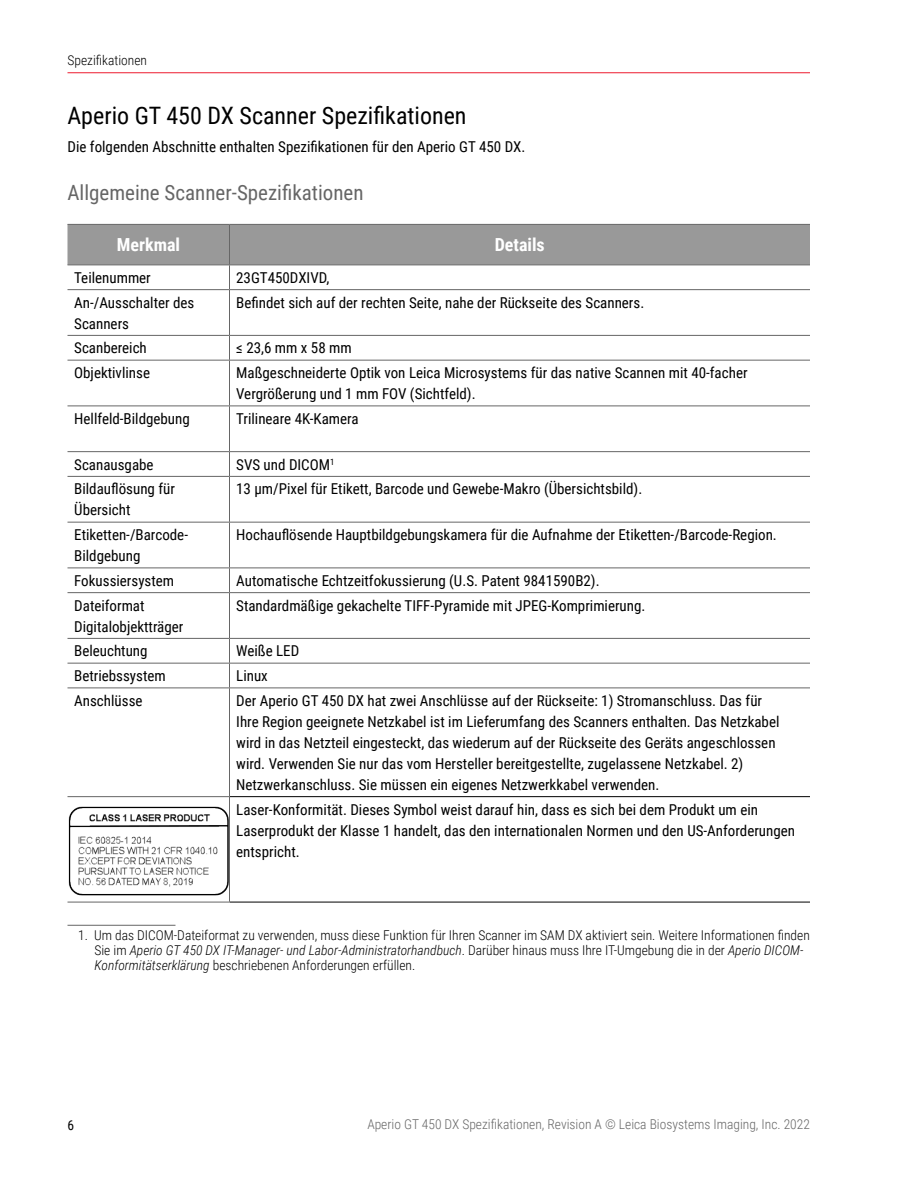
<style>
.page{position:relative;width:918px;height:1188px;background:#fff}
.page>*{position:absolute;margin:0;border:0;box-sizing:border-box;transform-origin:0 0}
.t1{font:24px "Roboto Condensed";color:#000}
.t2{font:21px "Roboto Condensed";color:#666}
.t3{font:700 18px "Roboto Condensed";color:#fff}
.t4{font:15px/21px "Roboto Condensed";color:#000}
.t5{font:300 13.5px/15px "Roboto Condensed";color:#000}
.t6{font:300 13.5px "Roboto Condensed";color:#666}
.t7{font:13.5px "Roboto Condensed";color:#000}
.s1{font-style:italic}
</style>
<div class="page">
<hr style="left:68px;top:72px;width:742px;height:1px;background:#ed1b2f">
<svg style="left:68px;top:290px;width:742px;height:612px"></svg>
<hr style="left:230px;top:335px;width:580px;height:1px;background:#666">
<hr style="left:230px;top:360px;width:580px;height:1px;background:#666">
<hr style="left:230px;top:406px;width:580px;height:1px;background:#666">
<hr style="left:230px;top:451px;width:580px;height:1px;background:#666">
<hr style="left:230px;top:476px;width:580px;height:1px;background:#666">
<hr style="left:230px;top:522px;width:580px;height:1px;background:#666">
<hr style="left:230px;top:568px;width:580px;height:1px;background:#666">
<hr style="left:230px;top:592px;width:580px;height:1px;background:#666">
<hr style="left:230px;top:638px;width:580px;height:1px;background:#666">
<hr style="left:230px;top:663px;width:580px;height:1px;background:#666">
<hr style="left:230px;top:688px;width:580px;height:1px;background:#666">
<hr style="left:68px;top:335px;width:162px;height:1px;background:#666">
<hr style="left:68px;top:360px;width:162px;height:1px;background:#666">
<hr style="left:68px;top:406px;width:162px;height:1px;background:#666">
<hr style="left:68px;top:451px;width:162px;height:1px;background:#666">
<hr style="left:68px;top:476px;width:162px;height:1px;background:#666">
<hr style="left:68px;top:522px;width:162px;height:1px;background:#666">
<hr style="left:68px;top:568px;width:162px;height:1px;background:#666">
<hr style="left:68px;top:592px;width:162px;height:1px;background:#666">
<hr style="left:68px;top:638px;width:162px;height:1px;background:#666">
<hr style="left:68px;top:663px;width:162px;height:1px;background:#666">
<hr style="left:68px;top:688px;width:162px;height:1px;background:#666">
<hr style="left:68px;top:796px;width:162px;height:1px;background:#666">
<hr style="left:68px;top:902px;width:162px;height:1px;background:#666">
<hr style="left:230px;top:796px;width:580px;height:1px;background:#000">
<hr style="left:230px;top:902px;width:580px;height:1px;background:#000">
<svg style="left:68px;top:224px;width:742px;height:66px"></svg>
<hr style="left:229px;top:290px;width:1px;height:45px;background:#666">
<svg style="left:229px;top:336px;width:1px;height:24px"></svg>
<hr style="left:229px;top:361px;width:1px;height:45px;background:#666">
<hr style="left:229px;top:406px;width:1px;height:45px;background:#666">
<svg style="left:229px;top:452px;width:1px;height:24px"></svg>
<hr style="left:229px;top:477px;width:1px;height:45px;background:#666">
<hr style="left:229px;top:523px;width:1px;height:45px;background:#666">
<svg style="left:229px;top:568px;width:1px;height:24px"></svg>
<hr style="left:229px;top:593px;width:1px;height:45px;background:#666">
<svg style="left:229px;top:639px;width:1px;height:49px"></svg>
<hr style="left:229px;top:688px;width:1px;height:108px;background:#666">
<hr style="left:229px;top:797px;width:1px;height:105px;background:#666">
<img style="left:68px;top:803px;width:161px;height:95px">
<hr style="left:68px;top:925px;width:108px;height:1px;background:#666">
<p class="t5" style="left:68px;top:53px;width:81px">Spezifikationen</p>
<h1 class="t1" style="left:68px;top:99px;width:401px">Aperio GT 450 DX Scanner Spezifikationen</h1>
<p class="t4" style="left:68px;top:136px;width:459px">Die folgenden Abschnitte enthalten Spezifikationen für den Aperio GT 450 DX.</p>
<h2 class="t2" style="left:68px;top:178px;width:298px">Allgemeine Scanner-Spezifikationen</h2>
<p class="t3" style="left:117px;top:232px;width:65px">Merkmal</p>
<p class="t3" style="left:495px;top:232px;width:52px">Details</p>
<p class="t4" style="left:74px;top:267px;width:78px">Teilenummer</p>
<p class="t4" style="left:236px;top:267px;width:95px">23GT450DXIVD,</p>
<p class="t4" style="left:74px;top:291px;width:122px">An-/Ausschalter des<br>Scanners</p>
<p class="t4" style="left:236px;top:291px;width:410px">Befindet sich auf der rechten Seite, nahe der Rückseite des Scanners.</p>
<p class="t4" style="left:74px;top:337px;width:74px">Scanbereich</p>
<p class="t4" style="left:236px;top:337px;width:117px">≤ 23,6 mm x 58 mm</p>
<p class="t4" style="left:74px;top:362px;width:77px">Objektivlinse</p>
<p class="t4" style="left:236px;top:362px;width:513px">Maßgeschneiderte Optik von Leica Microsystems für das native Scannen mit 40-facher<br>Vergrößerung und 1 mm FOV (Sichtfeld).</p>
<p class="t4" style="left:74px;top:408px;width:117px">Hellfeld-Bildgebung</p>
<p class="t4" style="left:236px;top:408px;width:124px">Trilineare 4K-Kamera</p>
<p class="t4" style="left:74px;top:453px;width:81px">Scanausgabe</p>
<p class="t4" style="left:236px;top:453px;width:100px">SVS und DICOM<sup>1</sup></p>
<p class="t4" style="left:74px;top:478px;width:102px">Bildauflösung für<br>Übersicht</p>
<p class="t4" style="left:236px;top:478px;width:408px">13 µm/Pixel für Etikett, Barcode und Gewebe-Makro (Übersichtsbild).</p>
<p class="t4" style="left:74px;top:524px;width:115px">Etiketten-/Barcode-<br>Bildgebung</p>
<p class="t4" style="left:236px;top:524px;width:542px">Hochauflösende Hauptbildgebungskamera für die Aufnahme der Etiketten-/Barcode-Region.</p>
<p class="t4" style="left:74px;top:570px;width:101px">Fokussiersystem</p>
<p class="t4" style="left:236px;top:570px;width:365px">Automatische Echtzeitfokussierung (U.S. Patent 9841590B2).</p>
<p class="t4" style="left:74px;top:594px;width:111px">Dateiformat<br>Digitalobjektträger</p>
<p class="t4" style="left:236px;top:594px;width:411px">Standardmäßige gekachelte TIFF-Pyramide mit JPEG-Komprimierung.</p>
<p class="t4" style="left:74px;top:640px;width:75px">Beleuchtung</p>
<p class="t4" style="left:236px;top:640px;width:65px">Weiße LED</p>
<p class="t4" style="left:74px;top:665px;width:93px">Betriebssystem</p>
<p class="t4" style="left:236px;top:665px;width:33px">Linux</p>
<p class="t4" style="left:74px;top:690px;width:70px">Anschlüsse</p>
<p class="t4" style="left:236px;top:690px;width:545px">Der Aperio GT 450 DX hat zwei Anschlüsse auf der Rückseite: 1) Stromanschluss. Das für Ihre Region geeignete Netzkabel ist im Lieferumfang des Scanners enthalten. Das Netzkabel wird in das Netzteil eingesteckt, das wiederum auf der Rückseite des Geräts angeschlossen wird. Verwenden Sie nur das vom Hersteller bereitgestellte, zugelassene Netzkabel. 2)<br>Netzwerkanschluss. Sie müssen ein eigenes Netzwerkkabel verwenden.</p>
<p class="t4" style="left:236px;top:798px;width:560px">Laser-Konformität. Dieses Symbol weist darauf hin, dass es sich bei dem Produkt um ein<br>Laserprodukt der Klasse 1 handelt, das den internationalen Normen und den US-Anforderungen entspricht.</p>
<p class="t5" style="left:94px;top:927px;width:717px;text-indent:-16px">1. Um das DICOM-Dateiformat zu verwenden, muss diese Funktion für Ihren Scanner im SAM DX aktiviert sein. Weitere Informationen finden<br>Sie im <span class="s1">Aperio GT 450 DX IT-Manager- und Labor-Administratorhandbuch</span>. Darüber hinaus muss Ihre IT-Umgebung die in der <span class="s1">Aperio DICOM-<br>Konformitätserklärung</span> beschriebenen Anforderungen erfüllen.</p>
<p class="t7" style="left:68px;top:1116px;width:8px">6</p>
<p class="t6" style="left:367px;top:1115px;width:444px">Aperio GT 450 DX Spezifikationen, Revision A © Leica Biosystems Imaging, Inc. 2022</p>
</div>
